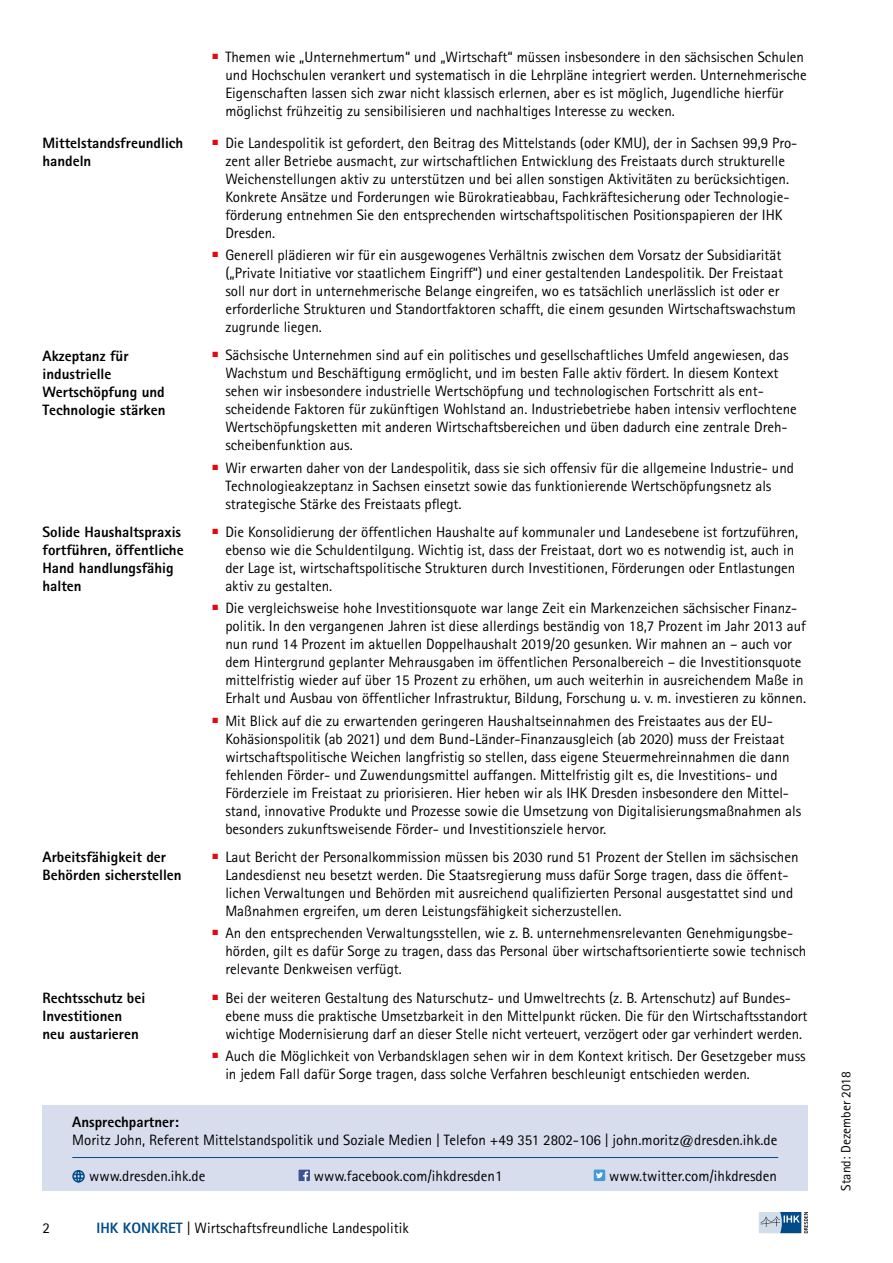
<style>
.page{position:relative;width:893px;height:1263px;background:#fff}
.page>*{position:absolute;margin:0;border:0;box-sizing:border-box;transform-origin:0 0}
.t1{font:15px/18px "Rotis Sans Serif";color:#000}
.t2{font:800 15px/18px "Rotis Sans Serif";color:#000}
.t3{font:13.5px "Rotis Sans Serif";color:#000}
.s1{font-weight:800;color:#004b88}
</style>
<div class="page">
<svg style="left:759px;top:1212px;width:49px;height:21px"></svg>
<div style="left:43px;top:1106px;width:765px;height:85px;background:#d8dded"></div>
<div style="left:72px;top:1170px;width:13px;height:12px;border:2px solid #004b88;border-radius:50%"></div>
<div style="left:76px;top:1170px;width:5px;height:12px;border:2px solid #004b88;border-radius:50%"></div>
<svg style="left:73px;top:1174px;width:11px;height:5px"></svg>
<div style="left:299px;top:1170px;width:11px;height:11px;background:#3e5294"></div>
<svg style="left:303px;top:1171px;width:5px;height:10px"></svg>
<div style="left:594px;top:1169px;width:11px;height:12px;background:#409bd6"></div>
<svg style="left:596px;top:1172px;width:7px;height:6px"></svg>
<hr style="left:72px;top:1157px;width:706px;height:1px;background:#004b88">
<p class="t1" style="left:225px;top:48px;width:583px;text-indent:-13px"><sup>■</sup> Themen wie „Unternehmertum“ und „Wirtschaft“ müssen insbesondere in den sächsischen Schulen und Hochschulen verankert und systematisch in die Lehrpläne integriert werden. Unternehmerische Eigenschaften lassen sich zwar nicht klassisch erlernen, aber es ist möglich, Jugendliche hierfür möglichst frühzeitig zu sensibilisieren und nachhaltiges Interesse zu wecken.</p>
<p class="t2" style="left:43px;top:134px;width:142px">Mittelstandsfreundlich handeln</p>
<p class="t1" style="left:225px;top:133px;width:573px;text-indent:-13px"><sup>■</sup> Die Landespolitik ist gefordert, den Beitrag des Mittelstands (oder KMU), der in Sachsen 99,9 Pro&shy;zent aller Betriebe ausmacht, zur wirtschaftlichen Entwicklung des Freistaats durch strukturelle Weichenstellungen aktiv zu unterstützen und bei allen sonstigen Aktivitäten zu berücksichtigen.<br>Konkrete Ansätze und Forderungen wie Bürokratieabbau, Fachkräftesicherung oder Technologie&shy;förderung entnehmen Sie den entsprechenden wirtschaftspolitischen Positionspapieren der IHK Dresden.</p>
<p class="t1" style="left:225px;top:246px;width:572px;text-indent:-13px"><sup>■</sup> Generell plädieren wir für ein ausgewogenes Verhältnis zwischen dem Vorsatz der Subsidiarität („Private Initiative vor staatlichem Eingriff“) und einer gestaltenden Landespolitik. Der Freistaat soll nur dort in unternehmerische Belange eingreifen, wo es tatsächlich unerlässlich ist oder er erforderliche Strukturen und Standortfaktoren schafft, die einem gesunden Wirtschaftswachstum zugrunde liegen.</p>
<p class="t2" style="left:43px;top:346px;width:125px">Akzeptanz für industrielle<br>Wertschöpfung und<br>Technologie stärken</p>
<p class="t1" style="left:225px;top:346px;width:573px;text-indent:-13px"><sup>■</sup> Sächsische Unternehmen sind auf ein politisches und gesellschaftliches Umfeld angewiesen, das Wachstum und Beschäftigung ermöglicht, und im besten Falle aktiv fördert. In diesem Kontext sehen wir insbesondere industrielle Wertschöpfung und technologischen Fortschritt als ent&shy;scheidende Faktoren für zukünftigen Wohlstand an. Industriebetriebe haben intensiv verflochtene Wertschöpfungsketten mit anderen Wirtschaftsbereichen und üben dadurch eine zentrale Dreh&shy;scheibenfunktion aus.</p>
<p class="t1" style="left:225px;top:458px;width:570px;text-indent:-13px"><sup>■</sup> Wir erwarten daher von der Landespolitik, dass sie sich offensiv für die allgemeine Industrie- und<br>Technologieakzeptanz in Sachsen einsetzt sowie das funktionierende Wertschöpfungsnetz als strategische Stärke des Freistaats pflegt.</p>
<p class="t2" style="left:43px;top:523px;width:143px">Solide Haushaltspraxis fortführen, öffentliche<br>Hand handlungsfähig halten</p>
<p class="t1" style="left:225px;top:523px;width:574px;text-indent:-13px"><sup>■</sup> Die Konsolidierung der öffentlichen Haushalte auf kommunaler und Landesebene ist fortzuführen, ebenso wie die Schuldentilgung. Wichtig ist, dass der Freistaat, dort wo es notwendig ist, auch in der Lage ist, wirtschaftspolitische Strukturen durch Investitionen, Förderungen oder Entlastungen aktiv zu gestalten.</p>
<p class="t1" style="left:225px;top:599px;width:582px;text-indent:-13px"><sup>■</sup> Die vergleichsweise hohe Investitionsquote war lange Zeit ein Markenzeichen sächsischer Finanz&shy;politik. In den vergangenen Jahren ist diese allerdings beständig von 18,7 Prozent im Jahr 2013 auf nun rund 14 Prozent im aktuellen Doppelhaushalt 2019/20 gesunken. Wir mahnen an – auch vor dem Hintergrund geplanter Mehrausgaben im öffentlichen Personalbereich – die Investitionsquote mittelfristig wieder auf über 15 Prozent zu erhöhen, um auch weiterhin in ausreichendem Maße in Erhalt und Ausbau von öffentlicher Infrastruktur, Bildung, Forschung u. v. m. investieren zu können.</p>
<p class="t1" style="left:225px;top:711px;width:577px;text-indent:-13px"><sup>■</sup> Mit Blick auf die zu erwartenden geringeren Haushaltseinnahmen des Freistaates aus der EU-Kohäsionspolitik (ab 2021) und dem Bund-Länder-Finanzausgleich (ab 2020) muss der Freistaat wirtschaftspolitische Weichen langfristig so stellen, dass eigene Steuermehreinnahmen die dann fehlenden Förder- und Zuwendungsmittel auffangen. Mittelfristig gilt es, die Investitions- und Förderziele im Freistaat zu priorisieren. Hier heben wir als IHK Dresden insbesondere den Mittel&shy;stand, innovative Produkte und Prozesse sowie die Umsetzung von Digitalisierungsmaßnahmen als besonders zukunftsweisende Förder- und Investitionsziele hervor.</p>
<p class="t2" style="left:43px;top:848px;width:141px">Arbeitsfähigkeit der<br>Behörden sicherstellen</p>
<p class="t1" style="left:225px;top:848px;width:575px;text-indent:-13px"><sup>■</sup> Laut Bericht der Personalkommission müssen bis 2030 rund 51 Prozent der Stellen im sächsischen Landesdienst neu besetzt werden. Die Staatsregierung muss dafür Sorge tragen, dass die öffent&shy;lichen Verwaltungen und Behörden mit ausreichend qualifizierten Personal ausgestattet sind und Maßnahmen ergreifen, um deren Leistungsfähigkeit sicherzustellen.</p>
<p class="t1" style="left:225px;top:924px;width:582px;text-indent:-13px"><sup>■</sup> An den entsprechenden Verwaltungsstellen, wie z. B. unternehmensrelevanten Genehmigungsbe&shy;hörden, gilt es dafür Sorge zu tragen, dass das Personal über wirtschaftsorientierte sowie technisch relevante Denkweisen verfügt.</p>
<p class="t2" style="left:43px;top:989px;width:104px">Rechtsschutz bei<br>Investitionen neu austarieren</p>
<p class="t1" style="left:225px;top:988px;width:584px;text-indent:-13px"><sup>■</sup> Bei der weiteren Gestaltung des Naturschutz- und Umweltrechts (z. B. Artenschutz) auf Bundes&shy;ebene muss die praktische Umsetzbarkeit in den Mittelpunkt rücken. Die für den Wirtschaftsstandort wichtige Modernisierung darf an dieser Stelle nicht verteuert, verzögert oder gar verhindert werden.</p>
<p class="t1" style="left:225px;top:1047px;width:582px;text-indent:-13px"><sup>■</sup> Auch die Möglichkeit von Verbandsklagen sehen wir in dem Kontext kritisch. Der Gesetzgeber muss in jedem Fall dafür Sorge tragen, dass solche Verfahren beschleunigt entschieden werden.</p>
<p class="t2" style="left:72px;top:1113px;width:108px">Ansprechpartner:</p>
<p class="t1" style="left:72px;top:1131px;width:707px">Moritz John, Referent Mittelstandspolitik und Soziale Medien | Telefon +49 351 2802-106 | john.moritz@dresden.ihk.de</p>
<p class="t1" style="left:89px;top:1167px;width:118px">www.dresden.ihk.de</p>
<p class="t1" style="left:314px;top:1167px;width:190px">www.facebook.com/ihkdresden1</p>
<p class="t1" style="left:609px;top:1167px;width:169px">www.twitter.com/ihkdresden</p>
<p class="t1" style="left:43px;top:1219px;width:9px">2</p>
<p class="t1" style="left:97px;top:1219px;width:314px"><span class="s1">IHK KONKRET</span> | Wirtschaftsfreundliche Landespolitik</p>
<p class="t3" style="left:838px;top:1191px;width:121px;rotate:-90deg">Stand: Dezember 2018</p>
</div>
